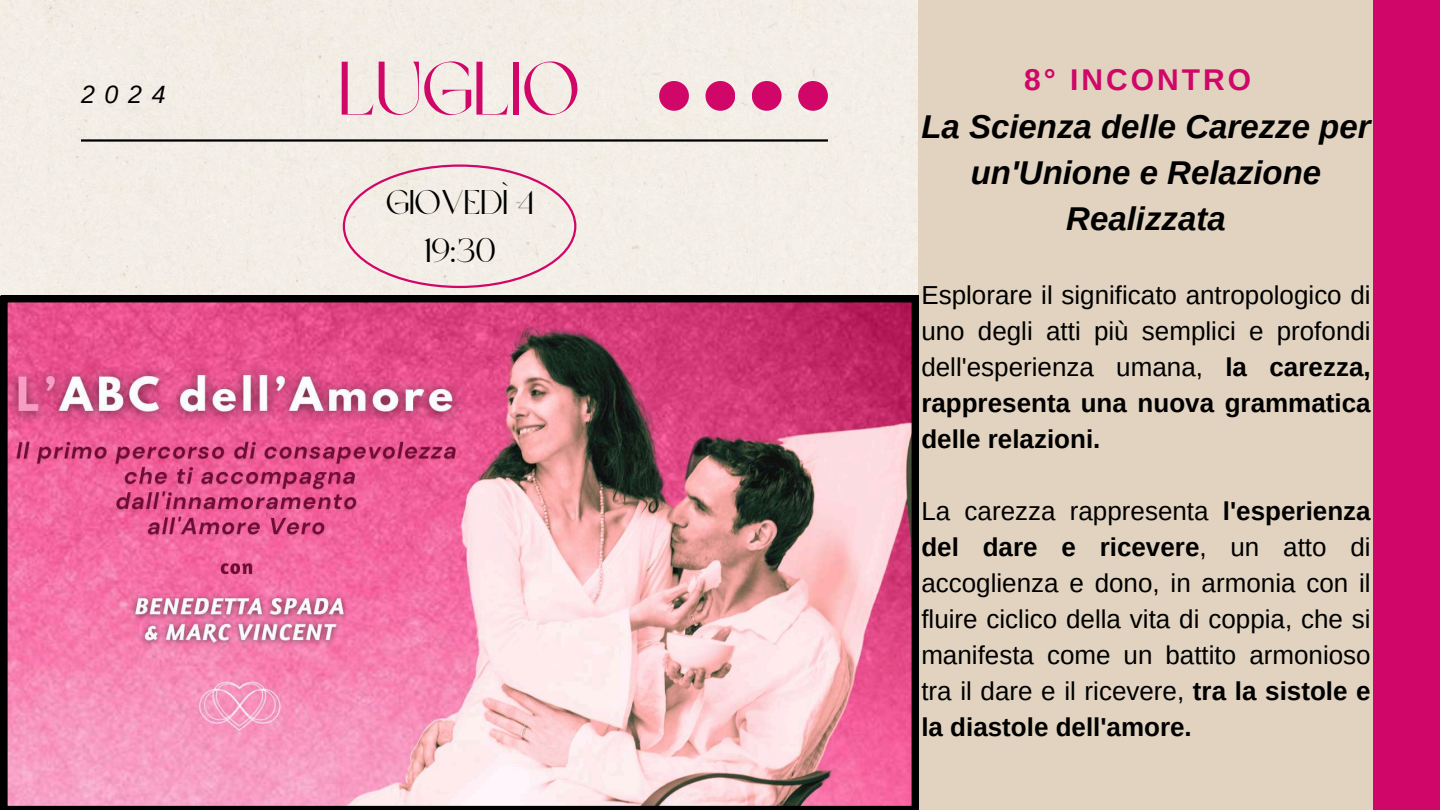
<style>
.page{position:relative;width:1440px;height:810px;background:#fff}
.page>*{position:absolute;margin:0;border:0;box-sizing:border-box;transform-origin:0 0}
.t1{font:75px "Brown Sugar";color:#d00768}
.t2{font:34px/47.2px "Brown Sugar";color:#000;text-align:center}
.t3{font:italic 700 33px/45.8px "Arimo";color:#000;text-align:center}
.t4{font:700 30px "Arimo";letter-spacing:.1em;color:#d00768}
.t5{font:26px/36px "Arimo";color:#000;text-align:justify}
.t6{font:italic 25px "Arimo";color:#000}
.s1{font-weight:700}
</style>
<div class="page">
<div style="left:0;top:0;width:918px;height:810px;background:#f2eee7"></div>
<div style="left:343px;top:164px;width:233px;height:124px;background:#f2eee7"></div>
<div style="left:918px;top:0;width:456px;height:810px;background:#e1d3bf"></div>
<hr style="left:81px;top:139px;width:747px;height:3px;background:#000">
<div style="left:798px;top:81px;width:30px;height:30px;background:#d00768;border-radius:50%"></div>
<div style="left:752px;top:81px;width:30px;height:30px;background:#d00768;border-radius:50%"></div>
<div style="left:705px;top:81px;width:30px;height:30px;background:#d00768;border-radius:50%"></div>
<div style="left:659px;top:81px;width:30px;height:30px;background:#d00768;border-radius:50%"></div>
<div style="left:1374px;top:0;width:66px;height:810px;background:#d00768"></div>
<svg style="left:1px;top:296px;width:917px;height:514px;background:#d97e9e"></svg>
<p class="t6" style="left:81px;top:81px;width:86px">2024</p>
<h1 class="t1" style="left:339px;top:58px;width:243px">LUGLIO</h1>
<h2 class="t2" style="left:386px;top:182px;width:149px">GIOVEDÌ 4<br>19:30</h2>
<p class="t4" style="left:1024px;top:63px;width:228px">8° INCONTRO</p>
<p class="t3" style="left:921px;top:104px;width:451px">La Scienza delle Carezze per un'Unione e Relazione<br>Realizzata</p>
<p class="t5" style="left:921px;top:277px;width:451px">Esplorare il significato antropologico di uno degli atti più semplici e profondi dell'esperienza umana, <span class="s1">la carezza, rappresenta una nuova grammatica delle relazioni.</span></p>
<p class="t5" style="left:921px;top:493px;width:451px">La carezza rappresenta <span class="s1">l'esperienza del dare e ricevere</span>, un atto di accoglienza e dono, in armonia con il fluire ciclico della vita di coppia, che si manifesta come un battito armonioso tra il dare e il ricevere, <span class="s1">tra la sistole e la diastole dell'amore.</span></p>
</div>
